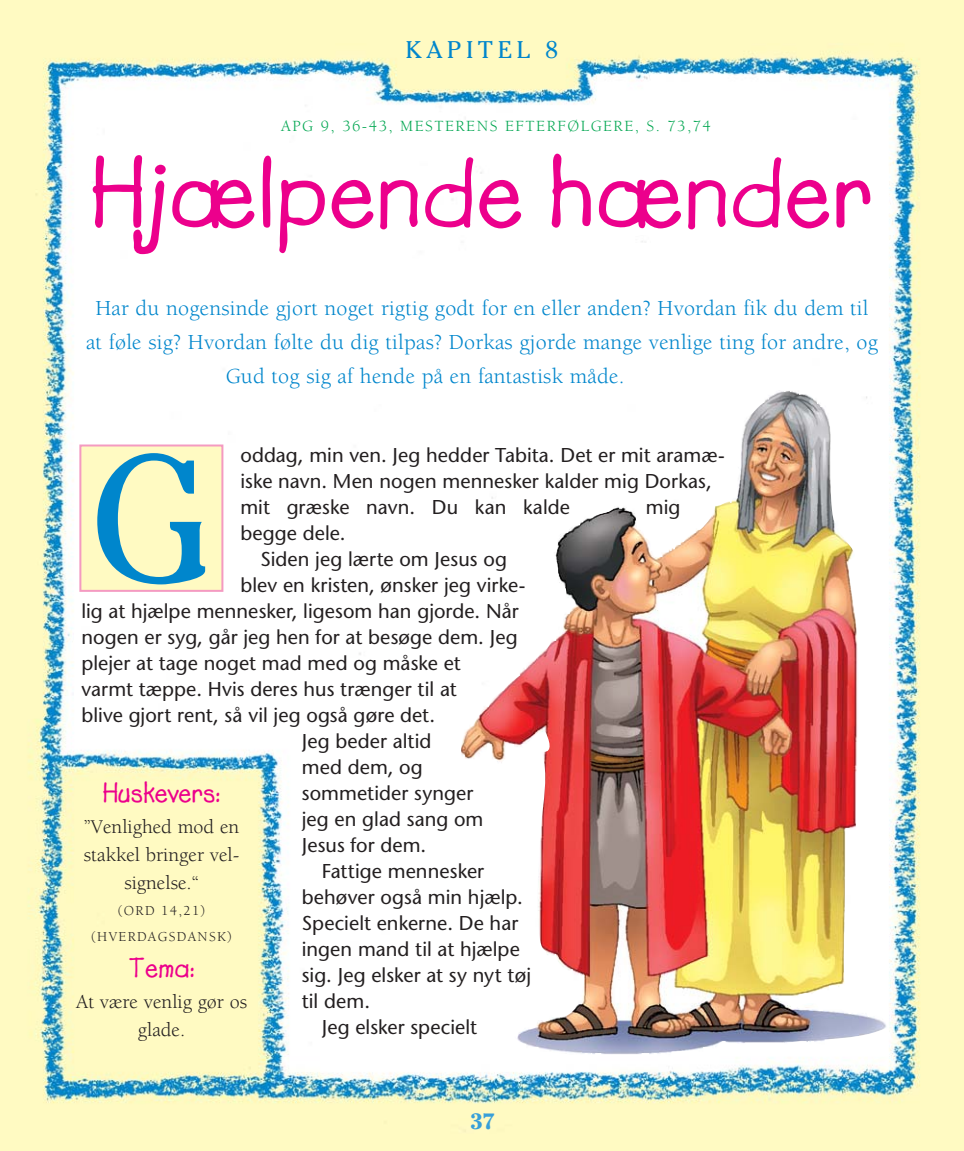
<style>
.page{position:relative;width:964px;height:1151px;background:#fff}
.page>*{position:absolute;margin:0;border:0;box-sizing:border-box;transform-origin:0 0}
.t1{font:177.6px "Cheltenham";color:#0086cc}
.t2{font:700 100px "Lemonade";letter-spacing:.01em;color:#ec008c}
.t3{font:700 28px "Lemonade";color:#ec008c}
.t4{font:24px "Cheltenham";letter-spacing:.2em;color:#0086cc}
.t5{font:22px "Berkeley";letter-spacing:.01em;color:#0086cc}
.t6{font:700 22px "Cheltenham";color:#389fd9}
.t7{font:20px/26px "Stone Sans";letter-spacing:.005em;color:#231f20}
.t8{font:20px/28px "Berkeley";color:#231f20;text-align:center}
.t9{font:16px "Berkeley";letter-spacing:.095em;color:#00a650}
.t10{font:14px/26px "Berkeley";letter-spacing:.095em;color:#231f20;text-align:center}
</style>
<div class="page">
<img style="left:0;top:0;width:964px;height:1151px">
<div style="left:80px;top:445px;width:142px;height:146px;background:#fffac2"></div>
<div style="left:79px;top:444px;width:144px;height:148px;border:2px solid #f49ac1"></div>
<img style="left:459px;top:390px;width:428px;height:666px">
<p class="t4" style="left:406px;top:41px;width:154px">KAPITEL 8</p>
<p class="t9" style="left:281px;top:120px;width:431px">APG 9, 36-43, MESTERENS EFTERFØLGERE, S. 73,74</p>
<h2 class="t2" style="left:90px;top:161px;width:785px">Hjælpende hænder</h2>
<p class="t5" style="left:95px;top:299px;width:775px">Har du nogensinde gjort noget rigtig godt for en eller anden? Hvordan fik du dem til</p>
<p class="t5" style="left:86px;top:333px;width:793px">at føle sig? Hvordan følte du dig tilpas? Dorkas gjorde mange venlige ting for andre, og</p>
<p class="t5" style="left:226px;top:367px;width:400px">Gud tog sig af hende på en fantastisk måde.</p>
<p class="t7" style="left:240px;top:444px;width:486px">oddag, min ven. Jeg hedder Tabita. Det er mit aramæ&shy;iske navn. Men nogen mennesker kalder mig Dorkas, mit græske navn. Du kan kalde</p>
<h1 class="t1" style="left:90px;top:455px;width:122px">G</h1>
<p class="t7" style="left:646px;top:496px;width:36px">mig</p>
<p class="t7" style="left:240px;top:522px;width:107px">begge dele.</p>
<p class="t7" style="left:260px;top:548px;width:248px">Siden jeg lærte om Jesus og</p>
<p class="t7" style="left:240px;top:574px;width:286px">blev en kristen, ønsker jeg virke-</p>
<p class="t7" style="left:81px;top:600px;width:439px">lig at hjælpe mennesker, ligesom han gjorde. Når</p>
<p class="t7" style="left:81px;top:626px;width:438px">nogen er syg, går jeg hen for at besøge dem. Jeg</p>
<p class="t7" style="left:81px;top:652px;width:381px">plejer at tage noget mad med og måske et</p>
<p class="t7" style="left:81px;top:678px;width:377px">varmt tæppe. Hvis deres hus trænger til at</p>
<p class="t7" style="left:81px;top:704px;width:355px">blive gjort rent, så vil jeg også gøre det.</p>
<p class="t7" style="left:302px;top:730px;width:131px">Jeg beder altid</p>
<p class="t7" style="left:302px;top:756px;width:122px">med dem, og</p>
<p class="t7" style="left:302px;top:782px;width:173px">sommetider synger</p>
<p class="t7" style="left:302px;top:808px;width:183px">jeg en glad sang om</p>
<p class="t7" style="left:302px;top:834px;width:126px">Jesus for dem.</p>
<p class="t7" style="left:322px;top:860px;width:164px">Fattige mennesker</p>
<p class="t7" style="left:302px;top:886px;width:222px">behøver også min hjælp.</p>
<p class="t7" style="left:302px;top:912px;width:218px">Specielt enkerne. De har</p>
<p class="t7" style="left:302px;top:938px;width:220px">ingen mand til at hjælpe</p>
<p class="t7" style="left:302px;top:964px;width:231px">sig. Jeg elsker at sy nyt tøj</p>
<p class="t7" style="left:302px;top:990px;width:70px">til dem.</p>
<p class="t7" style="left:322px;top:1016px;width:157px">Jeg elsker specielt</p>
<h3 class="t3" style="left:103px;top:784px;width:119px">Huskevers:</h3>
<p class="t8" style="left:84px;top:815px;width:157px">”Venlighed mod en stakkel bringer vel&shy;signelse.“</p>
<p class="t10" style="left:91px;top:899px;width:142px">(ORD 14,21) (HVERDAGSDANSK)</p>
<h3 class="t3" style="left:129px;top:959px;width:67px">Tema:</h3>
<p class="t8" style="left:76px;top:990px;width:172px">At være venlig gør os glade.</p>
<p class="t6" style="left:470px;top:1113px;width:26px">37</p>
</div>
